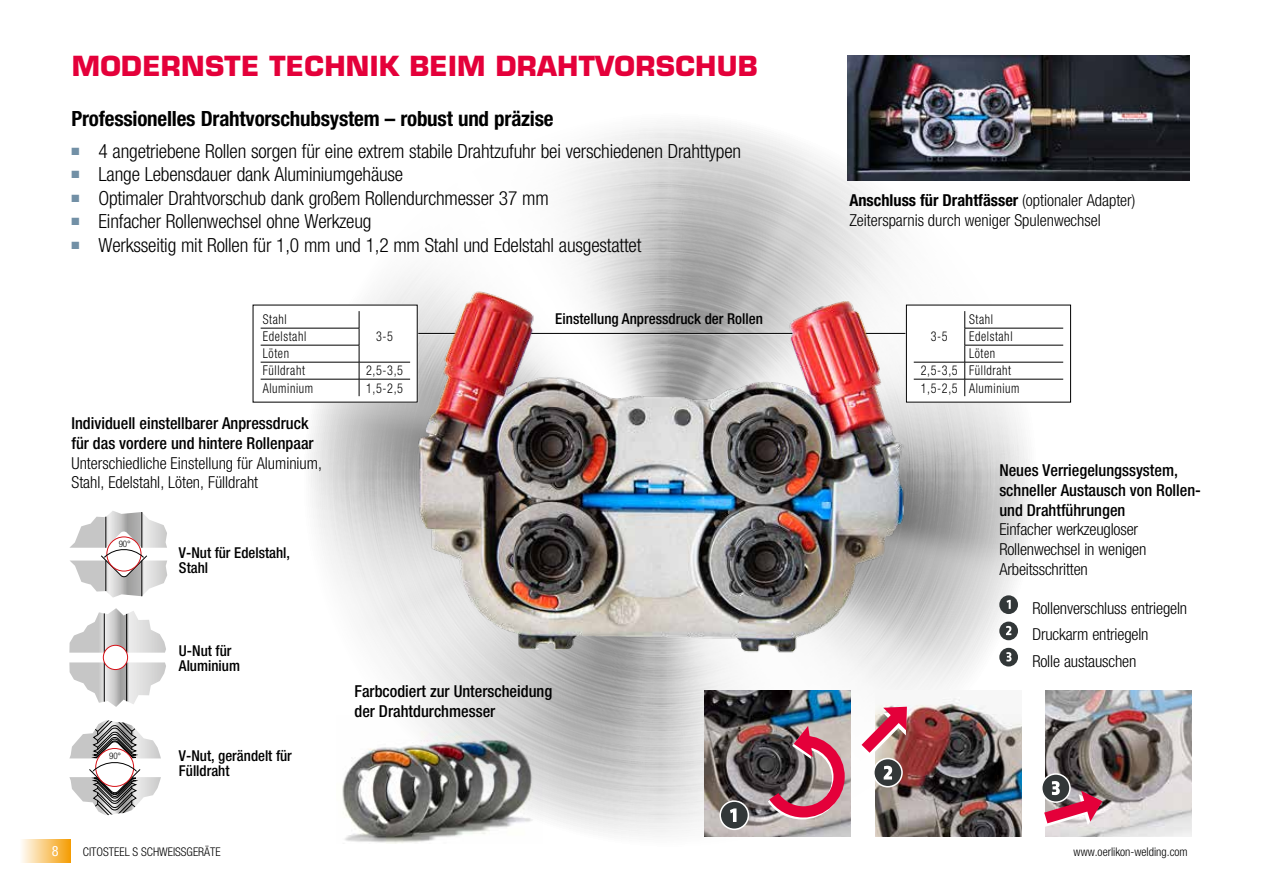
<style>
.page{position:relative;width:1263px;height:893px;background:#fff}
.page>*{position:absolute;margin:0;border:0;box-sizing:border-box;transform-origin:0 0}
.t1{font:700 27px "Eurostile LT Std";letter-spacing:.01em;color:#e4003a}
.t2{font:700 condensed 21px "Helvetica Neue LT Std";letter-spacing:-.01em;color:#000}
.t3{font:300 condensed 19.5px "Helvetica Neue LT Std";letter-spacing:-.01em;color:#000}
.t4{font:300 condensed 16.5px/19.8px "Helvetica Neue LT Std";letter-spacing:-.01em;color:#000}
.t5{font:500 condensed 16.5px/19.8px "Helvetica Neue LT Std";color:#000}
.t6{font:500 condensed 15px/15px "Helvetica Neue LT Std";color:#000}
.t7{font:condensed 14.25px "Helvetica Neue LT Std";color:#fff}
.t8{font:300 condensed 13.5px/17px "Helvetica Neue LT Std";letter-spacing:.05em;color:#000;scale:.9 1}
.t9{font:300 condensed 12px "Helvetica Neue LT Std";color:#000}
.t10{font:300 condensed 9px "Helvetica Neue LT Std";color:#000}
.s1{font-weight:700}
</style>
<div class="page">
<img style="left:310px;top:124px;width:721px;height:711px">
<svg style="left:69px;top:511px;width:98px;height:87px"></svg>
<svg style="left:69px;top:608px;width:97px;height:45px"></svg>
<hr style="left:104px;top:613px;width:1px;height:40px;background:#000">
<hr style="left:126px;top:614px;width:1px;height:39px;background:#000">
<svg style="left:69px;top:662px;width:97px;height:45px"></svg>
<hr style="left:104px;top:662px;width:1px;height:40px;background:#000">
<hr style="left:126px;top:662px;width:1px;height:39px;background:#000">
<div style="left:103px;top:645px;width:25px;height:25px;border:1px solid #d71016;border-radius:50%"></div>
<img style="left:336px;top:716px;width:206px;height:128px">
<svg style="left:69px;top:720px;width:92px;height:95px"></svg>
<img style="left:847px;top:55px;width:343px;height:126px">
<img style="left:412px;top:288px;width:511px;height:373px">
<div style="left:252px;top:304px;width:166px;height:99px;background:#fff"></div>
<hr style="left:261px;top:328px;width:98px;height:1px;background:#000">
<hr style="left:261px;top:345px;width:98px;height:1px;background:#000">
<hr style="left:261px;top:362px;width:98px;height:1px;background:#000">
<hr style="left:359px;top:362px;width:51px;height:1px;background:#000">
<svg style="left:359px;top:311px;width:1px;height:85px"></svg>
<hr style="left:261px;top:379px;width:98px;height:1px;background:#000">
<hr style="left:359px;top:379px;width:51px;height:1px;background:#000">
<div style="left:905px;top:304px;width:166px;height:99px;background:#fff;border:1px solid #fff"></div>
<div style="left:906px;top:305px;width:165px;height:97px;border:1px solid #000"></div>
<hr style="left:964px;top:328px;width:99px;height:1px;background:#000">
<hr style="left:964px;top:345px;width:99px;height:1px;background:#000">
<hr style="left:914px;top:362px;width:51px;height:1px;background:#000">
<hr style="left:965px;top:362px;width:98px;height:1px;background:#000">
<svg style="left:964px;top:311px;width:1px;height:85px"></svg>
<hr style="left:914px;top:379px;width:51px;height:1px;background:#000">
<hr style="left:965px;top:379px;width:98px;height:1px;background:#000">
<div style="left:999px;top:595px;width:19px;height:19px;background:#323738;border-radius:50%"></div>
<svg style="left:1006px;top:600px;width:5px;height:9px"></svg>
<div style="left:999px;top:622px;width:19px;height:18px;background:#323738;border-radius:50%"></div>
<svg style="left:1006px;top:626px;width:5px;height:9px"></svg>
<div style="left:999px;top:648px;width:19px;height:18px;background:#323738;border-radius:50%"></div>
<svg style="left:1006px;top:652px;width:5px;height:9px"></svg>
<img style="left:1045px;top:691px;width:147px;height:146px">
<svg style="left:1042px;top:774px;width:28px;height:28px"></svg>
<div style="left:1041px;top:773px;width:30px;height:30px;border:2px solid #fff;border-radius:50%"></div>
<svg style="left:1029px;top:781px;width:77px;height:54px"></svg>
<img style="left:875px;top:691px;width:147px;height:146px">
<img style="left:704px;top:691px;width:147px;height:146px">
<img style="left:757px;top:698px;width:158px;height:128px">
<div style="left:720px;top:801px;width:28px;height:28px;background:#323738;border-radius:50%"></div>
<div style="left:719px;top:800px;width:30px;height:30px;border:2px solid #fff;border-radius:50%"></div>
<svg style="left:730px;top:808px;width:6px;height:14px"></svg>
<div style="left:19px;top:839px;width:51px;height:24px;background:linear-gradient(to right,#feffff,#f59e07)"></div>
<h1 class="t1" style="left:72px;top:49px;width:687px">MODERNSTE TECHNIK BEIM DRAHTVORSCHUB</h1>
<p class="t2" style="left:72px;top:106px;width:484px">Professionelles Drahtvorschubsystem – robust und präzise</p>
<p class="t3" style="left:72px;top:140px;width:671px"><sup>■</sup> 4 angetriebene Rollen sorgen für eine extrem stabile Drahtzufuhr bei verschiedenen Drahttypen</p>
<p class="t3" style="left:72px;top:163px;width:333px"><sup>■</sup> Lange Lebensdauer dank Aluminiumgehäuse</p>
<p class="t3" style="left:72px;top:187px;width:479px"><sup>■</sup> Optimaler Drahtvorschub dank großem Rollendurchmesser 37 mm</p>
<p class="t3" style="left:72px;top:210px;width:301px"><sup>■</sup> Einfacher Rollenwechsel ohne Werkzeug</p>
<p class="t3" style="left:72px;top:234px;width:571px"><sup>■</sup> Werksseitig mit Rollen für 1,0 mm und 1,2 mm Stahl und Edelstahl ausgestattet</p>
<p class="t8" style="left:263px;top:311px;width:50px">Stahl<br>Edelstahl</p>
<p class="t8" style="left:263px;top:345px;width:48px">Löten<br>Fülldraht</p>
<p class="t8" style="left:376px;top:328px;width:20px">3-5</p>
<p class="t8" style="left:366px;top:362px;width:42px">2,5-3,5</p>
<p class="t8" style="left:263px;top:379px;width:58px">Aluminium</p>
<p class="t8" style="left:366px;top:379px;width:42px">1,5-2,5</p>
<p class="t5" style="left:72px;top:413px;width:244px">Individuell einstellbarer Anpressdruck für das vordere und hintere Rollenpaar</p>
<p class="t4" style="left:72px;top:453px;width:252px">Unterschiedliche Einstellung für Aluminium,<br>Stahl, Edelstahl, Löten, Fülldraht</p>
<p class="t10" style="left:119px;top:539px;width:14px">90°</p>
<p class="t6" style="left:179px;top:545px;width:113px">V-Nut für Edelstahl,<br>Stahl</p>
<p class="t6" style="left:179px;top:643px;width:63px">U-Nut für<br>Aluminium</p>
<p class="t6" style="left:555px;top:311px;width:209px">Einstellung Anpressdruck der Rollen</p>
<p class="t10" style="left:109px;top:751px;width:14px">90°</p>
<p class="t6" style="left:179px;top:748px;width:114px">V-Nut, gerändelt für<br>Fülldraht</p>
<p class="t5" style="left:354px;top:681px;width:199px">Farbcodiert zur Unterscheidung der Drahtdurchmesser</p>
<p class="t4" style="left:849px;top:191px;width:287px"><span class="s1">Anschluss für Drahtfässer</span> (optionaler Adapter)<br>Zeitersparnis durch weniger Spulenwechsel</p>
<p class="t8" style="left:969px;top:311px;width:28px">Stahl</p>
<p class="t8" style="left:969px;top:328px;width:50px">Edelstahl</p>
<p class="t8" style="left:969px;top:345px;width:31px">Löten</p>
<p class="t8" style="left:921px;top:362px;width:102px">2,5-3,5 Fülldraht</p>
<p class="t8" style="left:921px;top:379px;width:111px">1,5-2,5 Aluminium</p>
<p class="t8" style="left:931px;top:328px;width:20px">3-5</p>
<p class="t5" style="left:999px;top:460px;width:203px">Neues Verriegelungssystem, schneller Austausch von Rollen&shy;und Drahtführungen</p>
<p class="t4" style="left:999px;top:520px;width:149px">Einfacher werkzeugloser<br>Rollenwechsel in wenigen<br>Arbeitsschritten</p>
<p class="t4" style="left:1032px;top:595px;width:156px;line-height:26.2px">Rollenverschluss entriegeln<br>Druckarm entriegeln<br>Rolle austauschen</p>
<p class="t7" style="left:52px;top:843px;width:8px">8</p>
<p class="t9" style="left:83px;top:845px;width:139px">CITOSTEEL S SCHWEISSGERÄTE</p>
<p class="t9" style="left:1074px;top:845px;width:116px">www.oerlikon-welding.com</p>
</div>
